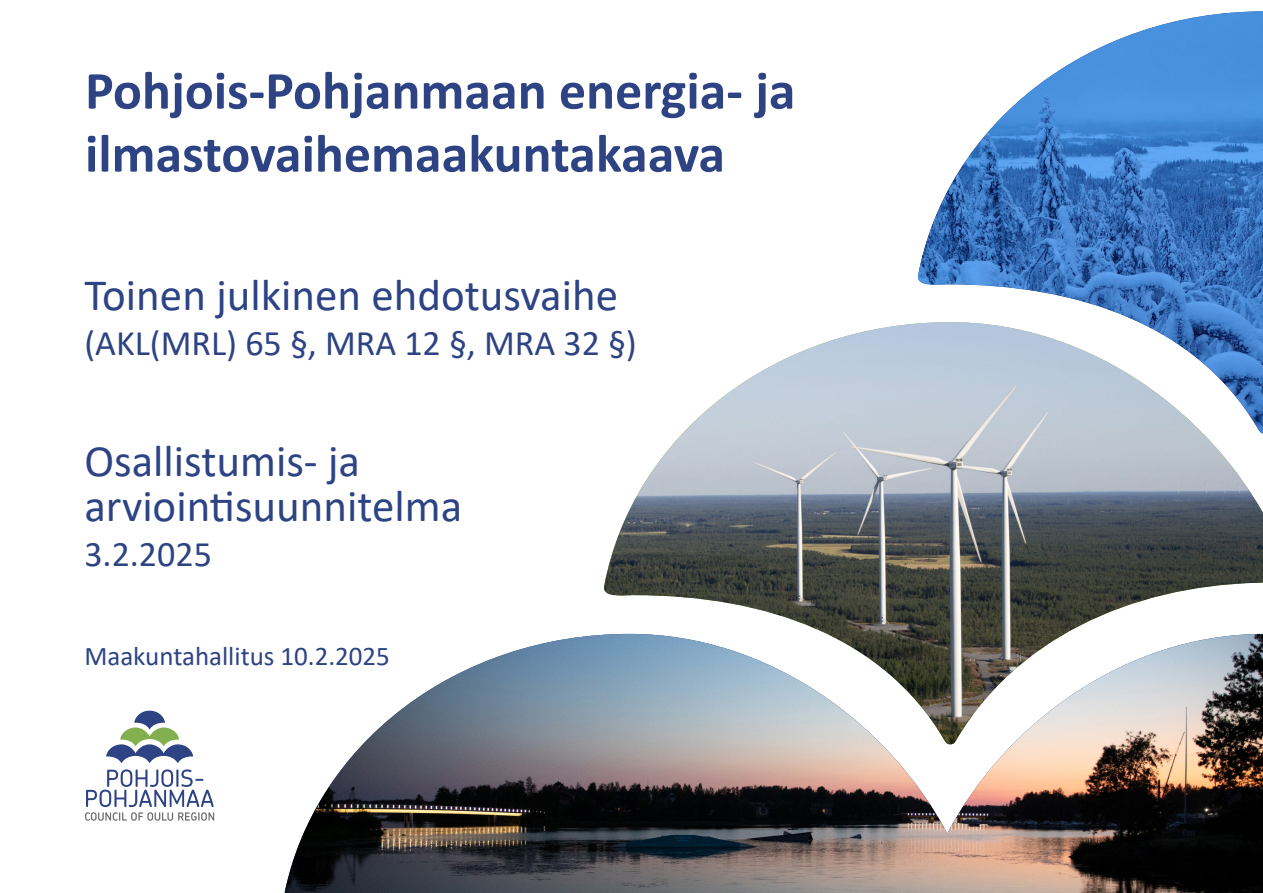
<style>
.page{position:relative;width:1263px;height:893px;background:#fff}
.page>*{position:absolute;margin:0;border:0;box-sizing:border-box;transform-origin:0 0}
.Kansiteksti{font:700 54px "Calibri";color:#2d4383}
.Kansiteksti-2{font:45px "Calibri";color:#2d4383}
.Kansiteksti-3{font:36px "Calibri";color:#2d4383}
.Kansiteksti-4{font:27px "Calibri";color:#2d4383}
</style>
<div class="page">
<img style="left:917px;top:11px;width:346px;height:311px">
<img style="left:285px;top:634px;width:978px;height:259px">
<img style="left:602px;top:322px;width:661px;height:422px">
<svg style="left:106px;top:711px;width:87px;height:52px"></svg>
<svg style="left:85px;top:769px;width:129px;height:52px"></svg>
<p class="Kansiteksti" style="left:85px;top:52px;width:712px">Pohjois-Pohjanmaan energia- ja</p>
<p class="Kansiteksti" style="left:85px;top:115px;width:642px">ilmastovaihemaakuntakaava</p>
<p class="Kansiteksti-2" style="left:84px;top:264px;width:535px">Toinen julkinen ehdotusvaihe</p>
<p class="Kansiteksti-3" style="left:84px;top:318px;width:554px">(AKL(MRL) 65 §, MRA 12 §, MRA 32 §)</p>
<p class="Kansiteksti-2" style="left:84px;top:430px;width:277px">Osallistumis- ja</p>
<p class="Kansiteksti-2" style="left:84px;top:475px;width:379px">arviointisuunnitelma</p>
<p class="Kansiteksti-3" style="left:84px;top:529px;width:129px">3.2.2025</p>
<p class="Kansiteksti-4" style="left:84px;top:637px;width:307px">Maakuntahallitus 10.2.2025</p>
</div>
